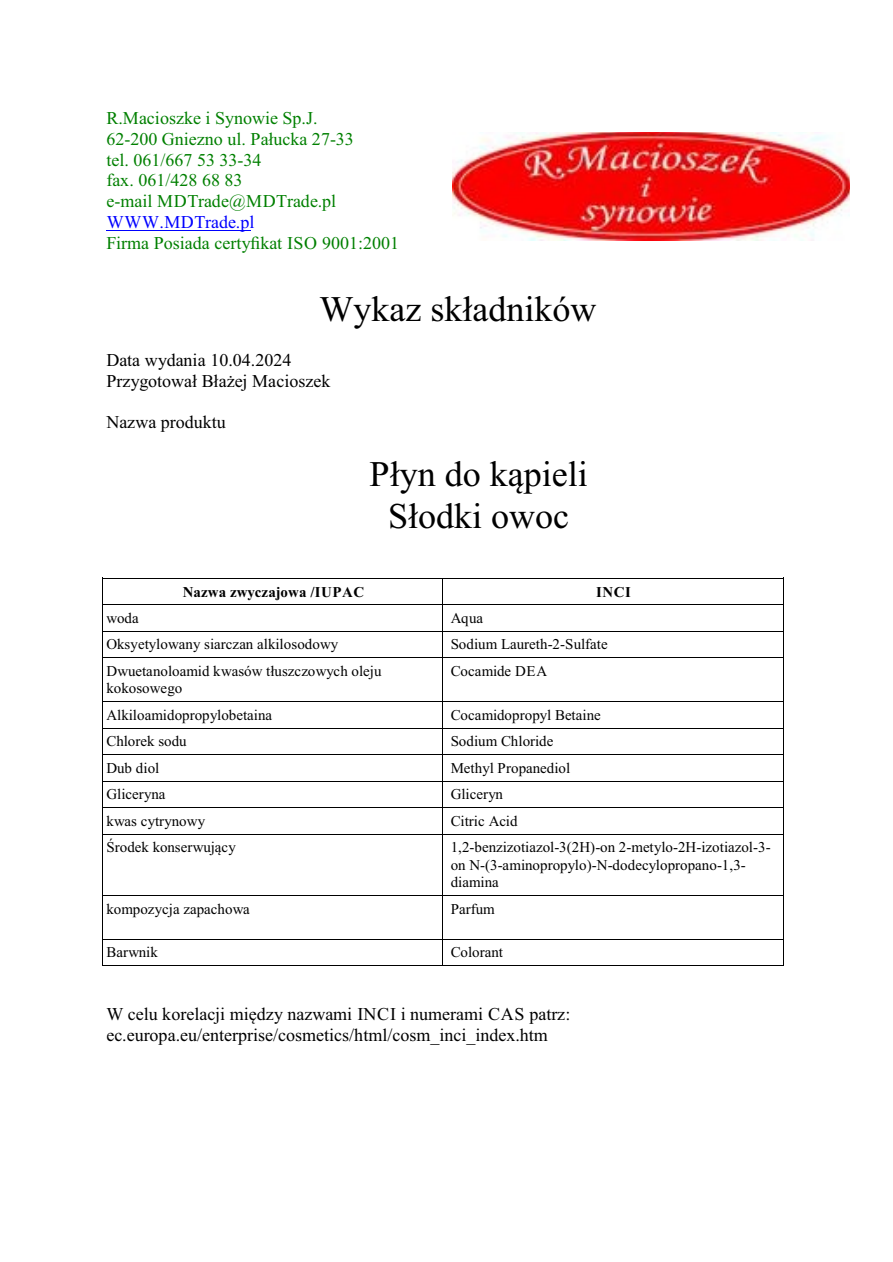
<style>
.page{position:relative;width:893px;height:1262px;background:#fff}
.page>*{position:absolute;margin:0;border:0;box-sizing:border-box;transform-origin:0 0}
.t1{font:36px/41.4px "Times New Roman";color:#000;text-align:center}
.t2{font:18px/20.7px "Times New Roman";color:#000}
.t3{font:18px/20.7px "Times New Roman";color:#008000}
.t4{font:18px "Times New Roman";color:#00f}
.t5{font:15px/17.2px "Times New Roman";color:#000}
.t6{font:700 15px "Times New Roman";letter-spacing:.01em;color:#000}
</style>
<div class="page">
<hr style="left:102px;top:577px;width:340px;height:1px;background:#000">
<hr style="left:443px;top:577px;width:339px;height:1px;background:#000">
<hr style="left:102px;top:604px;width:340px;height:1px;background:#000">
<hr style="left:443px;top:604px;width:339px;height:1px;background:#000">
<hr style="left:102px;top:631px;width:340px;height:1px;background:#000">
<hr style="left:443px;top:631px;width:339px;height:1px;background:#000">
<svg style="left:102px;top:578px;width:1px;height:84px"></svg>
<hr style="left:102px;top:657px;width:340px;height:1px;background:#000">
<svg style="left:442px;top:578px;width:1px;height:84px"></svg>
<hr style="left:443px;top:657px;width:339px;height:1px;background:#000">
<hr style="left:102px;top:662px;width:1px;height:39px;background:#000">
<hr style="left:442px;top:662px;width:1px;height:39px;background:#000">
<hr style="left:782px;top:662px;width:1px;height:39px;background:#000">
<hr style="left:102px;top:701px;width:340px;height:1px;background:#000">
<hr style="left:443px;top:701px;width:339px;height:1px;background:#000">
<hr style="left:102px;top:727px;width:340px;height:1px;background:#000">
<hr style="left:443px;top:727px;width:339px;height:1px;background:#000">
<hr style="left:102px;top:754px;width:340px;height:1px;background:#000">
<hr style="left:443px;top:754px;width:339px;height:1px;background:#000">
<hr style="left:102px;top:780px;width:340px;height:1px;background:#000">
<hr style="left:443px;top:780px;width:339px;height:1px;background:#000">
<hr style="left:102px;top:807px;width:340px;height:1px;background:#000">
<hr style="left:443px;top:807px;width:339px;height:1px;background:#000">
<svg style="left:102px;top:702px;width:1px;height:137px"></svg>
<hr style="left:102px;top:834px;width:340px;height:1px;background:#000">
<svg style="left:442px;top:701px;width:1px;height:138px"></svg>
<hr style="left:443px;top:834px;width:339px;height:1px;background:#000">
<hr style="left:102px;top:839px;width:1px;height:56px;background:#000">
<hr style="left:442px;top:839px;width:1px;height:56px;background:#000">
<hr style="left:782px;top:839px;width:1px;height:56px;background:#000">
<hr style="left:102px;top:895px;width:340px;height:1px;background:#000">
<hr style="left:443px;top:895px;width:339px;height:1px;background:#000">
<hr style="left:102px;top:900px;width:1px;height:38px;background:#000">
<hr style="left:442px;top:900px;width:1px;height:38px;background:#000">
<hr style="left:782px;top:900px;width:1px;height:38px;background:#000">
<hr style="left:102px;top:938px;width:340px;height:1px;background:#000">
<hr style="left:443px;top:938px;width:339px;height:1px;background:#000">
<svg style="left:102px;top:939px;width:1px;height:26px"></svg>
<hr style="left:102px;top:965px;width:340px;height:1px;background:#000">
<svg style="left:442px;top:938px;width:1px;height:28px"></svg>
<hr style="left:443px;top:965px;width:339px;height:1px;background:#000">
<hr style="left:106px;top:230px;width:145px;height:1px;background:#00f">
<img style="left:452px;top:132px;width:397px;height:109px">
<p class="t3" style="left:106px;top:110px;width:249px">R.Macioszke i Synowie Sp.J.<br>62-200 Gniezno ul. Pałucka 27-33 tel. 061/667 53 33-34<br>fax. 061/428 68 83<br>e-mail MDTrade@MDTrade.pl</p>
<p class="t4" style="left:107px;top:215px;width:149px">WWW.MDTrade.pl</p>
<p class="t3" style="left:106px;top:234px;width:294px">Firma Posiada certyfikat ISO 9001:2001</p>
<h1 class="t1" style="left:319px;top:291px;width:278px">Wykaz składników</h1>
<p class="t2" style="left:106px;top:351px;width:225px">Data wydania 10.04.2024<br>Przygotował Błażej Macioszek</p>
<p class="t2" style="left:106px;top:413px;width:121px">Nazwa produktu</p>
<h1 class="t1" style="left:369px;top:457px;width:220px">Płyn do kąpieli<br>Słodki owoc</h1>
<p class="t6" style="left:183px;top:586px;width:183px">Nazwa zwyczajowa /IUPAC</p>
<p class="t6" style="left:596px;top:586px;width:36px">INCI</p>
<p class="t5" style="left:106px;top:610px;width:34px">woda</p>
<p class="t5" style="left:450px;top:610px;width:34px">Aqua</p>
<p class="t5" style="left:106px;top:637px;width:233px">Oksyetylowany siarczan alkilosodowy</p>
<p class="t5" style="left:450px;top:637px;width:158px">Sodium Laureth-2-Sulfate</p>
<p class="t5" style="left:106px;top:663px;width:276px">Dwuetanoloamid kwasów tłuszczowych oleju kokosowego</p>
<p class="t5" style="left:450px;top:663px;width:98px">Cocamide DEA</p>
<p class="t5" style="left:106px;top:707px;width:167px">Alkiloamidopropylobetaina</p>
<p class="t5" style="left:450px;top:707px;width:152px">Cocamidopropyl Betaine</p>
<p class="t5" style="left:106px;top:734px;width:82px">Chlorek sodu</p>
<p class="t5" style="left:450px;top:734px;width:104px">Sodium Chloride</p>
<p class="t5" style="left:106px;top:760px;width:54px">Dub diol</p>
<p class="t5" style="left:450px;top:760px;width:121px">Methyl Propanediol</p>
<p class="t5" style="left:106px;top:787px;width:61px">Gliceryna</p>
<p class="t5" style="left:450px;top:787px;width:54px">Gliceryn</p>
<p class="t5" style="left:106px;top:813px;width:100px">kwas cytrynowy</p>
<p class="t5" style="left:450px;top:813px;width:68px">Citric Acid</p>
<p class="t5" style="left:106px;top:840px;width:131px">Środek konserwujący</p>
<p class="t5" style="left:450px;top:840px;width:321px">1,2-benzizotiazol-3(2H)-on 2-metylo-2H-izotiazol-3- on N-(3-aminopropylo)-N-dodecylopropano-1,3- diamina</p>
<p class="t5" style="left:106px;top:901px;width:145px">kompozycja zapachowa</p>
<p class="t5" style="left:450px;top:901px;width:46px">Parfum</p>
<p class="t5" style="left:106px;top:945px;width:53px">Barwnik</p>
<p class="t5" style="left:450px;top:945px;width:54px">Colorant</p>
<p class="t2" style="left:106px;top:1005px;width:465px">W celu korelacji między nazwami INCI i numerami CAS patrz: ec.europa.eu/enterprise/cosmetics/html/cosm_inci_index.htm</p>
</div>
